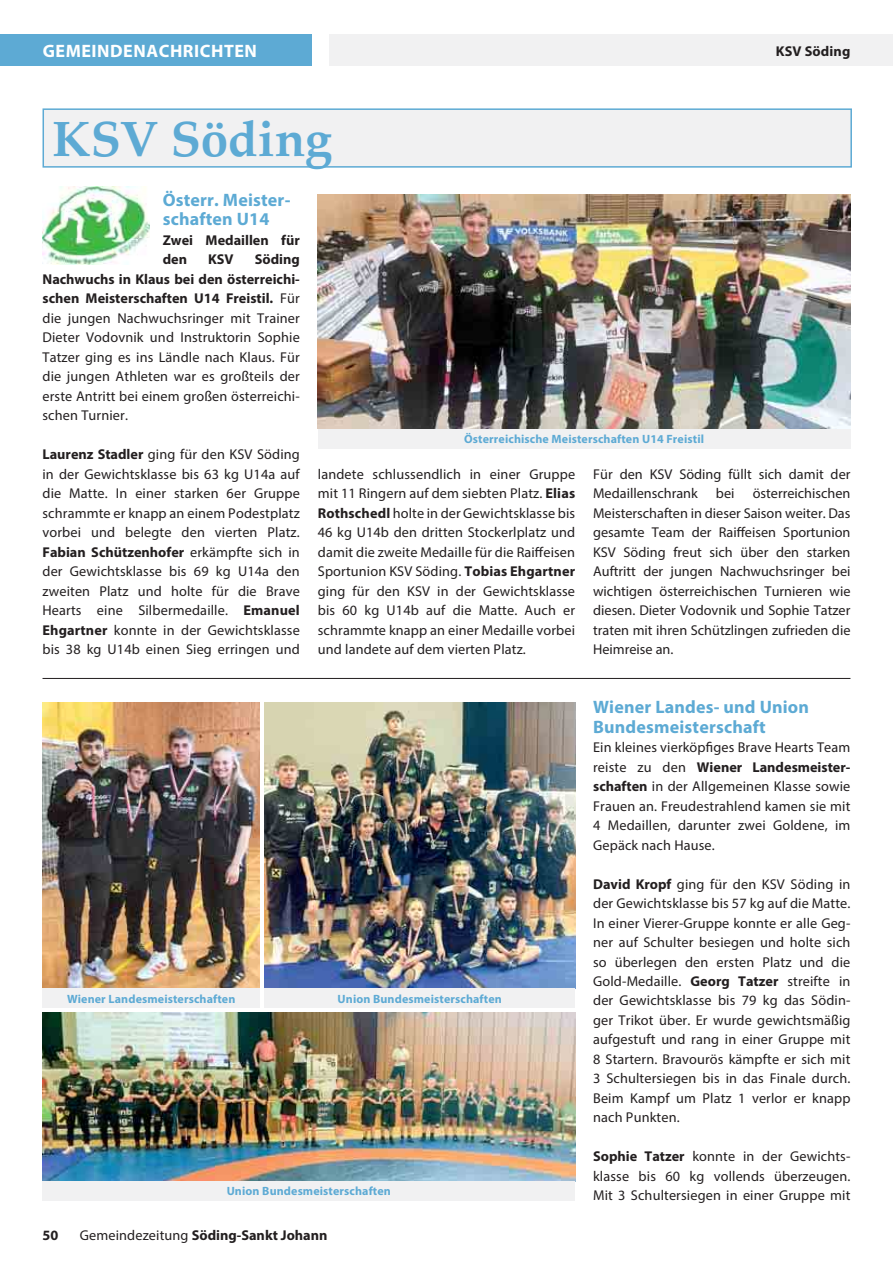
<style>
.page{position:relative;width:893px;height:1263px;background:#fff}
.page>*{position:absolute;margin:0;border:0;box-sizing:border-box;transform-origin:0 0}
.t1{font:700 18px/19.5px "Myriad Pro";letter-spacing:.01em;color:#5daad4}
.t2{font:700 18px "Myriad Pro";letter-spacing:.03em;color:#fff}
.t3{font:14.25px/19.5px "Myriad Pro";letter-spacing:.01em;color:#231f20;text-align:justify}
.t4{font:700 14.25px/19.5px "Myriad Pro";color:#231f20}
.t5{font:700 12px "Myriad Pro";letter-spacing:.01em;color:#5daad4}
.s1{font-weight:700}
.s2{font-weight:400}
</style>
<div class="page">
<div style="left:329px;top:34px;width:564px;height:32px;background:#f1f1f2"></div>
<div style="left:0;top:34px;width:311px;height:32px;background:#5daad4"></div>
<div style="left:43px;top:109px;width:808px;height:58px;background:#f1f1f2"></div>
<div style="left:43px;top:108px;width:809px;height:60px;border:2px solid #5daad4"></div>
<img style="left:43px;top:186px;width:107px;height:78px">
<img style="left:264px;top:702px;width:311px;height:286px">
<img style="left:43px;top:702px;width:217px;height:286px">
<img style="left:43px;top:1012px;width:532px;height:169px">
<div style="left:43px;top:988px;width:217px;height:20px;background:#f1f1f2"></div>
<div style="left:43px;top:1181px;width:532px;height:19px;background:#f1f1f2"></div>
<div style="left:264px;top:988px;width:311px;height:20px;background:#f1f1f2"></div>
<img style="left:318px;top:194px;width:532px;height:235px">
<div style="left:318px;top:429px;width:532px;height:19px;background:#f1f1f2"></div>
<hr style="left:43px;top:678px;width:807px;height:1px;background:#231f20">
<svg style="left:94px;top:165px;width:238px;height:3px"></svg>
<p class="t2" style="left:43px;top:44px;width:216px">GEMEINDENACHRICHTEN</p>
<p class="t4" style="left:776px;top:43px;width:76px">KSV Söding</p>
<p class="t1" style="left:163px;top:192px;width:129px">Österr. Meister&shy;schaften U14</p>
<p class="t4" style="left:163px;top:232px;width:139px">Zwei Medaillen für den</p>
<p class="t3" style="left:43px;top:251px;width:259px;text-indent:212px"><span class="s1">Söding Nach wuchs in Klaus bei den österreichi&shy;schen Meisterschaften U14 Freistil.</span> Für die jungen Nach wuchs ringer mit Trainer Dieter Vodovnik und Instruktorin Sophie Tatzer ging es ins Ländle nach Klaus. Für die jungen Athleten war es großteils der erste Antritt bei einem großen österreichi&shy;schen Turnier.</p>
<p class="t3" style="left:43px;top:446px;width:259px"><span class="s1">Laurenz Stadler</span> ging für den KSV Söding in der Gewichtsklasse bis 63 kg U14a auf die Matte. In einer starken 6er Gruppe schrammte er knapp an einem Podestplatz vorbei und belegte den vierten Platz.<br><span class="s1">Fabian Schützenhofer</span> erkämpfte sich in der Gewichtsklasse bis 69 kg U14a den zweiten Platz und holte für die Brave Hearts eine Silbermedaille. <span class="s1">Emanuel Ehgartner</span> konnte in der Gewichtsklasse bis 38 kg U14b einen Sieg erringen und</p>
<p class="t4" style="left:208px;top:251px;width:27px">KSV</p>
<p class="t5" style="left:464px;top:435px;width:241px">Österreichische Meisterschaften U14 Freistil</p>
<p class="t3" style="left:318px;top:466px;width:259px">landete schlussendlich in einer Gruppe mit 11 Ringern auf dem siebten Platz. <span class="s1">Elias Rothschedl</span> holte in der Gewichtsklasse bis 46 kg U14b den dritten Stockerlplatz und damit die zweite Medaille für die Raiffeisen Sportunion KSV Söding. <span class="s1">Tobias Ehgartner </span>ging für den KSV in der Gewichtsklasse bis 60 kg U14b auf die Matte. Auch er schrammte knapp an einer Medaille vorbei und landete auf dem vierten Platz.</p>
<p class="t3" style="left:593px;top:466px;width:259px">Für den KSV Söding füllt sich damit der<br>Medaillenschrank</p>
<p class="t3" style="left:593px;top:485px;width:259px;text-indent:160px">österreichischen Meister schaften in dieser Saison weiter. Das gesamte Team der Raiffeisen Sport union KSV Söding freut sich über den starken Auftritt der jungen Nachwuchsringer bei wichtigen österreichischen Turnieren wie diesen. Dieter Vodovnik und Sophie Tatzer traten mit ihren Schützlingen zufrieden die Heimreise an.</p>
<p class="t3" style="left:716px;top:485px;width:20px">bei</p>
<p class="t5" style="left:67px;top:994px;width:170px">Wiener Landesmeisterschaften</p>
<p class="t5" style="left:338px;top:994px;width:166px">Union Bundesmeisterschaften</p>
<p class="t5" style="left:227px;top:1187px;width:166px">Union Bundesmeisterschaften</p>
<p class="t4" style="left:43px;top:1226px;width:17px">50</p>
<p class="t4" style="left:80px;top:1226px;width:249px"><span class="s2">Gemeindezeitung</span> Söding-Sankt Johann</p>
<p class="t1" style="left:593px;top:699px;width:217px">Wiener Landes- und Union<br>Bundes meisterschaft</p>
<p class="t3" style="left:593px;top:739px;width:259px">Ein kleines vierköpfiges Brave Hearts Team reiste zu den <span class="s1">Wiener Landesmeister&shy;schaften</span> in der Allgemeinen Klasse sowie Frauen an. Freudestrahlend kamen sie mit 4 Medaillen, darunter zwei Goldene, im Gepäck nach Hause.</p>
<p class="t3" style="left:593px;top:875px;width:259px"><span class="s1">David Kropf</span> ging für den KSV Söding in der Gewichtsklasse bis 57 kg auf die Matte.<br>In einer Vierer-Gruppe konnte er alle Geg&shy;ner auf Schulter besiegen und holte sich so überlegen den ersten Platz und die Gold-Medaille. <span class="s1">Georg Tatzer</span> streifte in der Gewichts klasse bis 79 kg das Södin&shy;ger Trikot über. Er wurde gewichtsmäßig aufgestuft und rang in einer Gruppe mit 8 Startern. Bravourös kämpfte er sich mit 3 Schultersiegen bis in das Finale durch.<br>Beim Kampf um Platz 1 verlor er knapp nach Punkten.</p>
<p class="t3" style="left:593px;top:1148px;width:259px"><span class="s1">Sophie Tatzer</span> konnte in der Gewichts&shy;klasse bis 60 kg vollends überzeugen.<br>Mit 3 Schultersiegen in einer Gruppe mit</p>
</div>
